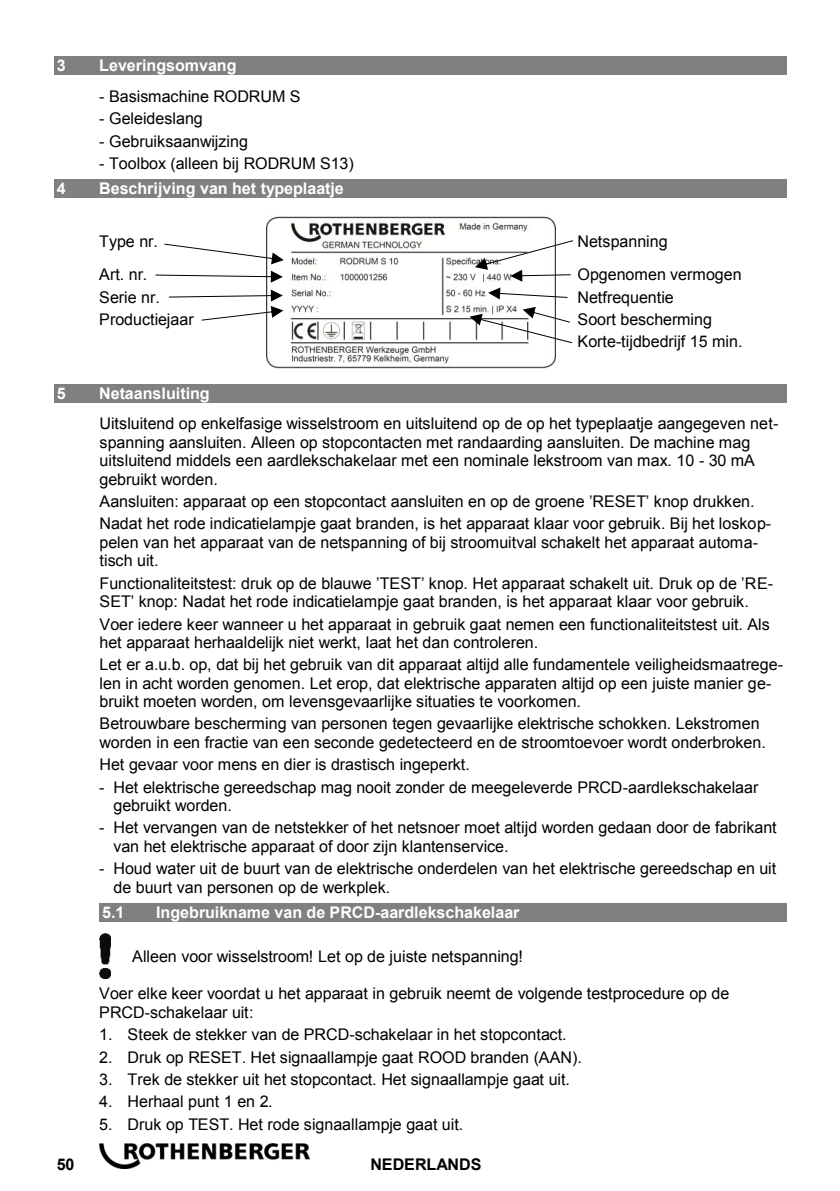
<style>
.page{position:relative;width:840px;height:1191px;background:#fff}
.page>*{position:absolute;margin:0;border:0;box-sizing:border-box;transform-origin:0 0}
.t1{font:16px/18.4px "Arial";letter-spacing:-.005em;color:#000}
.t2{font:700 16px "Arial Fett";color:#fff}
.t3{font:700 16px "Arial";letter-spacing:-.005em;color:#000}
</style>
<div class="page">
<img style="left:99px;top:1143px;width:210px;height:25px">
<div style="left:54px;top:57px;width:732px;height:18px;background:#808080"></div>
<div style="left:54px;top:180px;width:732px;height:18px;background:#808080"></div>
<div style="left:54px;top:384px;width:732px;height:19px;background:#808080"></div>
<div style="left:99px;top:903px;width:687px;height:19px;background:#808080"></div>
<img style="left:99px;top:933px;width:11px;height:45px">
<img style="left:266px;top:216px;width:289px;height:153px">
<svg style="left:164px;top:244px;width:119px;height:20px"></svg>
<svg style="left:155px;top:271px;width:128px;height:12px"></svg>
<svg style="left:169px;top:290px;width:114px;height:31px"></svg>
<svg style="left:474px;top:240px;width:99px;height:59px"></svg>
<svg style="left:469px;top:307px;width:103px;height:36px"></svg>
<h1 class="t2" style="left:57px;top:57px;width:10px">3</h1>
<h1 class="t2" style="left:99px;top:57px;width:139px">Leveringsomvang</h1>
<p class="t1" style="left:99px;top:87px;width:203px">- Basismachine RODRUM S</p>
<p class="t1" style="left:99px;top:109px;width:105px">- Geleideslang</p>
<p class="t1" style="left:99px;top:132px;width:150px">- Gebruiksaanwijzing</p>
<p class="t1" style="left:99px;top:154px;width:256px">- Toolbox (alleen bij RODRUM S13)</p>
<h1 class="t2" style="left:57px;top:180px;width:10px">4</h1>
<h1 class="t2" style="left:99px;top:180px;width:246px">Beschrijving van het typeplaatje</h1>
<p class="t1" style="left:99px;top:232px;width:60px">Type nr.</p>
<p class="t1" style="left:577px;top:232px;width:92px">Netspanning</p>
<p class="t1" style="left:99px;top:265px;width:50px">Art. nr.</p>
<p class="t1" style="left:577px;top:265px;width:165px">Opgenomen vermogen</p>
<p class="t1" style="left:99px;top:288px;width:62px">Serie nr.</p>
<p class="t1" style="left:577px;top:288px;width:98px">Netfrequentie</p>
<p class="t1" style="left:99px;top:310px;width:96px">Productiejaar</p>
<p class="t1" style="left:577px;top:310px;width:136px">Soort bescherming</p>
<p class="t1" style="left:577px;top:333px;width:166px">Korte-tijdbedrijf 15 min.</p>
<h1 class="t2" style="left:57px;top:384px;width:10px">5</h1>
<h1 class="t2" style="left:99px;top:384px;width:112px">Netaansluiting</h1>
<p class="t1" style="left:99px;top:414px;width:680px">Uitsluitend op enkelfasige wisselstroom en uitsluitend op de op het typeplaatje aangegeven net&shy;spanning aansluiten. Alleen op stopcontacten met randaarding aansluiten. De machine mag uitsluitend middels een aardlekschakelaar met een nominale lekstroom van max. 10 - 30 mA gebruikt worden.</p>
<p class="t1" style="left:99px;top:492px;width:656px">Aansluiten: apparaat op een stopcontact aansluiten en op de groene ’RESET’ knop drukken.</p>
<p class="t1" style="left:99px;top:515px;width:673px">Nadat het rode indicatielampje gaat branden, is het apparaat klaar voor gebruik. Bij het loskop&shy;pelen van het apparaat van de netspanning of bij stroomuitval schakelt het apparaat automa&shy;tisch uit.</p>
<p class="t1" style="left:99px;top:574px;width:674px">Functionaliteitstest: druk op de blauwe ’TEST’ knop. Het apparaat schakelt uit. Druk op de ’RE-<br>SET’ knop: Nadat het rode indicatielampje gaat branden, is het apparaat klaar voor gebruik.</p>
<p class="t1" style="left:99px;top:615px;width:671px">Voer iedere keer wanneer u het apparaat in gebruik gaat nemen een functionaliteitstest uit. Als het apparaat herhaaldelijk niet werkt, laat het dan controleren.</p>
<p class="t1" style="left:99px;top:655px;width:684px">Let er a.u.b. op, dat bij het gebruik van dit apparaat altijd alle fundamentele veiligheidsmaatrege&shy;len in acht worden genomen. Let erop, dat elektrische apparaten altijd op een juiste manier ge&shy;bruikt moeten worden, om levensgevaarlijke situaties te voorkomen.</p>
<p class="t1" style="left:99px;top:715px;width:667px">Betrouwbare bescherming van personen tegen gevaarlijke elektrische schokken. Lekstromen worden in een fractie van een seconde gedetecteerd en de stroomtoevoer wordt onderbroken.</p>
<p class="t1" style="left:99px;top:755px;width:372px">Het gevaar voor mens en dier is drastisch ingeperkt.</p>
<p class="t1" style="left:113px;top:778px;width:646px;text-indent:-14px">- Het elektrische gereedschap mag nooit zonder de meegeleverde PRCD-aardlekschakelaar gebruikt worden.</p>
<p class="t1" style="left:113px;top:819px;width:664px;text-indent:-14px">- Het vervangen van de netstekker of het netsnoer moet altijd worden gedaan door de fabrikant van het elektrische apparaat of door zijn klantenservice.</p>
<p class="t1" style="left:113px;top:859px;width:663px;text-indent:-14px">- Houd water uit de buurt van de elektrische onderdelen van het elektrische gereedschap en uit de buurt van personen op de werkplek.</p>
<h2 class="t2" style="left:102px;top:903px;width:24px">5.1</h2>
<h2 class="t2" style="left:156px;top:903px;width:365px">Ingebruikname van de PRCD-aardlekschakelaar</h2>
<p class="t1" style="left:132px;top:947px;width:392px">Alleen voor wisselstroom! Let op de juiste netspanning!</p>
<p class="t1" style="left:99px;top:984px;width:631px">Voer elke keer voordat u het apparaat in gebruik neemt de volgende testprocedure op de<br>PRCD-schakelaar uit:</p>
<p class="t1" style="left:99px;top:1025px;width:468px">1. Steek de stekker van de PRCD-schakelaar in het stopcontact.</p>
<p class="t1" style="left:99px;top:1048px;width:484px">2. Druk op RESET. Het signaallampje gaat ROOD branden (AAN).</p>
<p class="t1" style="left:99px;top:1070px;width:472px">3. Trek de stekker uit het stopcontact. Het signaallampje gaat uit.</p>
<p class="t1" style="left:99px;top:1092px;width:175px">4. Herhaal punt 1 en 2.</p>
<p class="t1" style="left:99px;top:1115px;width:365px">5. Druk op TEST. Het rode signaallampje gaat uit.</p>
<p class="t3" style="left:57px;top:1155px;width:19px">50</p>
<p class="t3" style="left:370px;top:1155px;width:112px">NEDERLANDS</p>
</div>
